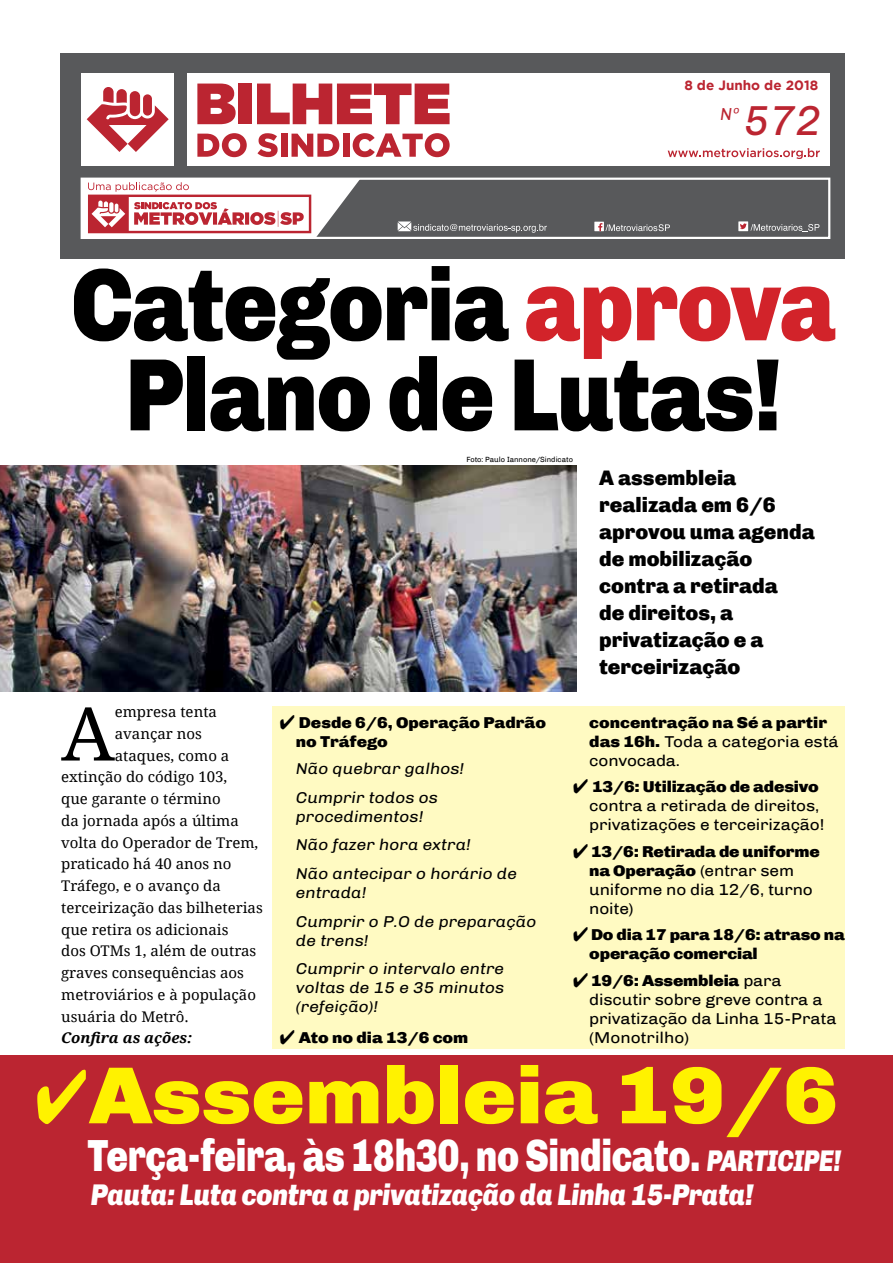
<style>
.page{position:relative;width:893px;height:1263px;background:#fff}
.page>*{position:absolute;margin:0;border:0;box-sizing:border-box;transform-origin:0 0}
.t1{font:900 103.2px/90px "Chivo";letter-spacing:-.015em;color:#000;text-align:center;scale:.88 1}
.t2{font:900 81px "Chivo";color:#fff200;scale:1.1 1}
.t3{font:74.4px "Droid Serif";color:#000}
.t4{font:900 45px "Chivo";letter-spacing:-.01em;color:#fff;scale:.8 1}
.t5{font:italic 42px "Chivo";color:#bb2531}
.t6{font:italic 900 30px "Chivo";letter-spacing:-.01em;color:#fff;scale:.88 1}
.t7{font:900 21px/27px "Chivo";color:#000}
.t8{font:italic 17.4px "Chivo";color:#bb2531}
.t9{font:15.75px/18.9px "Chivo";letter-spacing:-.01em;color:#000;scale:1.1 1}
.t10{font:italic 15.75px/28.7px "Chivo";color:#000;scale:1.1 1}
.t11{font:900 15.75px/18.9px "Chivo";color:#000;scale:1.1 1}
.t12{font:14.7px "Droid Serif";color:#000}
.t13{font:italic 700 14.7px "Droid Serif";color:#000}
.t14{font:700 13.5px "Gotham";color:#bb2531}
.t15{font:7.5px "Chivo";color:#000}
.s1{color:#d2232a}
.s2{font-weight:400}
.s3{font-weight:900}
.s4{font-style:italic;font-size:30px}
</style>
<div class="page">
<div style="left:273px;top:706px;width:572px;height:343px;background:#fffac2"></div>
<div style="left:0;top:1056px;width:893px;height:207px;background:#bb2531"></div>
<div style="left:60px;top:53px;width:785px;height:205px;background:#58595b"></div>
<div style="left:188px;top:73px;width:642px;height:92px;background:#fff"></div>
<div style="left:82px;top:73px;width:92px;height:92px;background:#fff"></div>
<svg style="left:87px;top:87px;width:82px;height:65px"></svg>
<div style="left:81px;top:178px;width:749px;height:61px;border:2px solid #fff"></div>
<svg style="left:197px;top:84px;width:39px;height:40px;background:#c64953"></svg>
<div style="left:239px;top:84px;width:13px;height:40px;background:#bb2531"></div>
<svg style="left:257px;top:84px;width:193px;height:40px"></svg>
<svg style="left:197px;top:133px;width:50px;height:24px"></svg>
<svg style="left:257px;top:133px;width:21px;height:24px"></svg>
<div style="left:281px;top:134px;width:6px;height:23px;background:#bb2531"></div>
<svg style="left:291px;top:134px;width:48px;height:23px"></svg>
<div style="left:343px;top:134px;width:6px;height:23px;background:#bb2531"></div>
<svg style="left:353px;top:133px;width:97px;height:24px"></svg>
<svg style="left:82px;top:179px;width:278px;height:59px;background:#e1bbbe"></svg>
<div style="left:594px;top:222px;width:10px;height:9px;background:#fff"></div>
<div style="left:738px;top:221px;width:10px;height:10px;background:#fff"></div>
<svg style="left:740px;top:223px;width:79px;height:9px"></svg>
<svg style="left:398px;top:221px;width:149px;height:12px"></svg>
<svg style="left:668px;top:148px;width:152px;height:11px"></svg>
<svg style="left:598px;top:223px;width:72px;height:8px"></svg>
<img style="left:0;top:465px;width:576px;height:226px">
<svg style="left:37px;top:1070px;width:49px;height:54px"></svg>
<p class="t14" style="left:684px;top:77px;width:135px">8 de Junho de 2018</p>
<h3 class="t5" style="left:744px;top:97px;width:79px">572</h3>
<p class="t8" style="left:720px;top:104px;width:20px">Nº</p>
<h1 class="t1" style="left:71px;top:260px;width:871px">Categoria <span class="s1">aprova<br></span>Plano de Lutas!</h1>
<h3 class="t3" style="left:61px;top:682px;width:55px">A</h3>
<p class="t12" style="left:115px;top:702px;width:104px">empresa tenta</p>
<p class="t12" style="left:115px;top:723px;width:89px">avançar nos</p>
<p class="t12" style="left:115px;top:745px;width:116px">ataques, como a</p>
<p class="t12" style="left:61px;top:767px;width:168px">extinção do código 103,</p>
<p class="t12" style="left:61px;top:789px;width:161px">que garante o término</p>
<p class="t12" style="left:61px;top:810px;width:179px">da jornada após a última</p>
<p class="t12" style="left:61px;top:832px;width:199px">volta do Operador de Trem,</p>
<p class="t12" style="left:61px;top:854px;width:172px">praticado há 40 anos no</p>
<p class="t12" style="left:61px;top:876px;width:161px">Tráfego, e o avanço da</p>
<p class="t12" style="left:61px;top:897px;width:203px">terceirização das bilheterias</p>
<p class="t12" style="left:61px;top:919px;width:169px">que retira os adicionais</p>
<p class="t12" style="left:61px;top:941px;width:197px">dos OTMs 1, além de outras</p>
<p class="t12" style="left:61px;top:963px;width:184px">graves consequências aos</p>
<p class="t12" style="left:61px;top:984px;width:196px">metroviários e à população</p>
<p class="t12" style="left:61px;top:1006px;width:129px">usuária do Metrô.</p>
<p class="t13" style="left:61px;top:1028px;width:133px">Confira as ações:</p>
<p class="t15" style="left:466px;top:455px;width:108px">Foto: Paulo Iannone/Sindicato</p>
<h3 class="t7" style="left:599px;top:464px;width:217px">A assembleia realizada em 6/6 aprovou uma agenda de mobilização contra a retirada<br>de direitos, a privatização e a terceirização</h3>
<p class="t11" style="left:296px;top:713px;width:229px;text-indent:-17px">✔ Desde 6/6, Operação Padrão no Tráfego</p>
<p class="t10" style="left:296px;top:754px;width:155px">Não quebrar galhos!<br>Cumprir todos os</p>
<p class="t10" style="left:296px;top:802px;width:203px">procedimentos!<br>Não fazer hora extra!<br>Não antecipar o horário de</p>
<p class="t10" style="left:296px;top:878px;width:220px">entrada!<br>Cumprir o P.O de preparação</p>
<p class="t10" style="left:296px;top:926px;width:191px">de trens!<br>Cumprir o intervalo entre</p>
<p class="t10" style="left:296px;top:978px;width:191px;line-height:18.9px">voltas de 15 e 35 minutos (refeição)!</p>
<p class="t11" style="left:279px;top:1028px;width:173px">✔ Ato no dia 13/6 com</p>
<p class="t11" style="left:589px;top:713px;width:228px">concentração na Sé a partir das 16h. <span class="s2">Toda a categoria está convocada.</span></p>
<p class="t9" style="left:589px;top:778px;width:215px;text-indent:-16px">✔ <span class="s3">13/6: Utilização de adesivo </span>contra a retirada de direitos, privatizações e terceirização!</p>
<p class="t9" style="left:589px;top:842px;width:211px;text-indent:-16px">✔ <span class="s3">13/6: Retirada de uniforme na Operação</span> (entrar sem uniforme no dia 12/6, turno noite)</p>
<p class="t11" style="left:589px;top:925px;width:234px;text-indent:-16px">✔ Do dia 17 para 18/6: atraso na operação comercial</p>
<p class="t9" style="left:589px;top:971px;width:226px;text-indent:-16px">✔ <span class="s3">19/6: Assembleia</span> para discutir sobre greve contra a privatização da Linha 15-Prata (Monotrilho)</p>
<h2 class="t2" style="left:89px;top:1047px;width:682px">Assembleia 19/6</h2>
<h3 class="t4" style="left:87px;top:1128px;width:943px">Terça-feira, às 18h30, no Sindicato. <span class="s4">PARTICIPE!</span></h3>
<h3 class="t6" style="left:91px;top:1176px;width:754px">Pauta: Luta contra a privatização da Linha 15-Prata!</h3>
</div>
